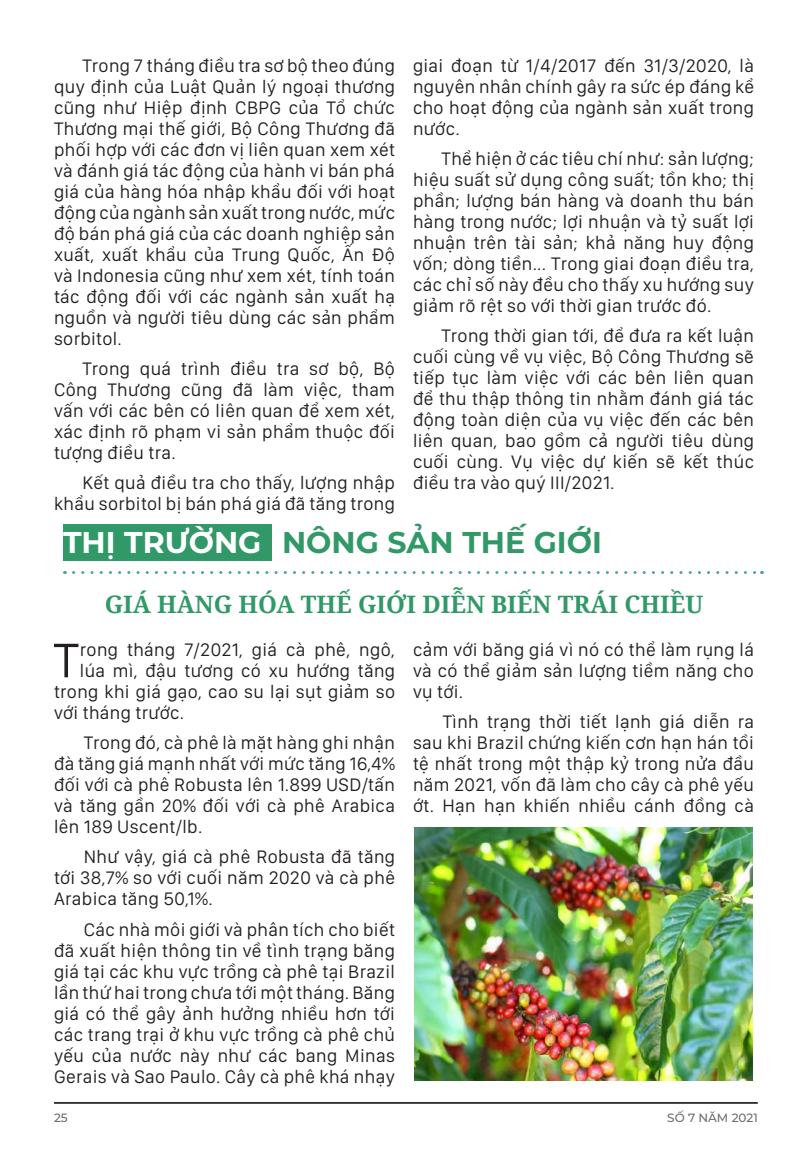
<style>
.page{position:relative;width:808px;height:1149px;background:#fff}
.page>*{position:absolute;margin:0;border:0;box-sizing:border-box;transform-origin:0 0}
.t1{font:50.25px "San Francisco Display";color:#231f20}
.t2{font:700 30px "Montserrat";color:#309967}
.t3{font:700 24px "Noto Serif";color:#309967}
.t4{font:18.75px/21px "San Francisco Display";letter-spacing:.02em;color:#231f20;text-align:justify}
.t5{font:500 12px "Montserrat";color:#6c6d70}
.s1{color:#fff}
</style>
<div class="page">
<hr style="left:54px;top:1101px;width:704px;height:2px;background:#000">
<svg style="left:74px;top:571px;width:688px;height:3px"></svg>
<div style="left:63px;top:524px;width:209px;height:36px;background:#309967"></div>
<img style="left:415px;top:827px;width:337px;height:253px">
<p class="t4" style="left:54px;top:54px;width:343px;text-indent:28px">Trong 7 tháng điều tra sơ bộ theo đúng quy định của Luật Quản lý ngoại thương cũng như Hiệp định CBPG của Tổ chức Thương mại thế giới, Bộ Công Thương đã phối hợp với các đơn vị liên quan xem xét và đánh giá tác động của hành vi bán phá giá của hàng hóa nhập khẩu đối với hoạt động của ngành sản xuất trong nước, mức độ bán phá giá của các doanh nghiệp sản xuất, xuất khẩu của Trung Quốc, Ấn Độ và Indonesia cũng như xem xét, tính toán tác động đối với các ngành sản xuất hạ nguồn và người tiêu dùng các sản phẩm sorbitol.</p>
<p class="t4" style="left:54px;top:357px;width:342px;text-indent:28px">Trong quá trình điều tra sơ bộ, Bộ Công Thương cũng đã làm việc, tham vấn với các bên có liên quan để xem xét, xác định rõ phạm vi sản phẩm thuộc đối tượng điều tra.</p>
<p class="t4" style="left:54px;top:471px;width:342px;text-align:right">Kết quả điều tra cho thấy, lượng nhập khẩu sorbitol bị bán phá giá đã tăng trong</p>
<p class="t4" style="left:413px;top:54px;width:342px">giai đoạn từ 1/4/2017 đến 31/3/2020, là nguyên nhân chính gây ra sức ép đáng kể cho hoạt động của ngành sản xuất trong nước.</p>
<p class="t4" style="left:413px;top:147px;width:343px;text-indent:28px">Thể hiện ở các tiêu chí như: sản lượng; hiệu suất sử dụng công suất; tồn kho; thị phần; lượng bán hàng và doanh thu bán hàng trong nước; lợi nhuận và tỷ suất lợi nhuận trên tài sản; khả năng huy động vốn; dòng tiền... Trong giai đoạn điều tra, các chỉ số này đều cho thấy xu hướng suy giảm rõ rệt so với thời gian trước đó.</p>
<p class="t4" style="left:413px;top:324px;width:343px;text-indent:28px">Trong thời gian tới, để đưa ra kết luận cuối cùng về vụ việc, Bộ Công Thương sẽ tiếp tục làm việc với các bên liên quan để thu thập thông tin nhằm đánh giá tác động toàn diện của vụ việc đến các bên liên quan, bao gồm cả người tiêu dùng cuối cùng. Vụ việc dự kiến sẽ kết thúc điều tra vào quý III/2021.</p>
<h2 class="t2" style="left:63px;top:521px;width:540px"><span class="s1">THỊ TRƯỜNG</span> NÔNG SẢN THẾ GIỚI</h2>
<p class="t3" style="left:105px;top:587px;width:600px">GIÁ HÀNG HÓA THẾ GIỚI DIỄN BIẾN TRÁI CHIỀU</p>
<h1 class="t1" style="left:54px;top:628px;width:27px">T</h1>
<p class="t4" style="left:80px;top:638px;width:317px">rong tháng 7/2021, giá cà phê, ngô,</p>
<p class="t4" style="left:80px;top:659px;width:317px">lúa mì, đậu tương có xu hướng tăng</p>
<p class="t4" style="left:54px;top:680px;width:343px">trong khi giá gạo, cao su lại sụt giảm so</p>
<p class="t4" style="left:54px;top:701px;width:132px">với tháng trước.</p>
<p class="t4" style="left:54px;top:731px;width:342px;text-indent:30px">Trong đó, cà phê là mặt hàng ghi nhận đà tăng giá mạnh nhất với mức tăng 16,4% đối với cà phê Robusta lên 1.899 USD/tấn và tăng gần 20% đối với cà phê Arabica lên 189 Uscent/lb.</p>
<p class="t4" style="left:54px;top:845px;width:343px;text-indent:30px">Như vậy, giá cà phê Robusta đã tăng tới 38,7% so với cuối năm 2020 và cà phê Arabica tăng 50,1%.</p>
<p class="t4" style="left:54px;top:917px;width:342px;text-indent:30px">Các nhà môi giới và phân tích cho biết đã xuất hiện thông tin về tình trạng băng giá tại các khu vực trồng cà phê tại Brazil lần thứ hai trong chưa tới một tháng. Băng giá có thể gây ảnh hưởng nhiều hơn tới các trang trại ở khu vực trồng cà phê chủ yếu của nước này như các bang Minas Gerais và Sao Paulo. Cây cà phê khá nhạy</p>
<p class="t4" style="left:413px;top:638px;width:342px">cảm với băng giá vì nó có thể làm rụng lá và có thể giảm sản lượng tiềm năng cho vụ tới.</p>
<p class="t4" style="left:413px;top:710px;width:342px;text-indent:30px">Tình trạng thời tiết lạnh giá diễn ra sau khi Brazil chứng kiến cơn hạn hán tồi tệ nhất trong một thập kỷ trong nửa đầu năm 2021, vốn đã làm cho cây cà phê yếu ớt. Hạn hạn khiến nhiều cánh đồng cà</p>
<p class="t5" style="left:54px;top:1109px;width:15px">25</p>
<p class="t5" style="left:667px;top:1109px;width:92px">SỐ 7 NĂM 2021</p>
</div>
